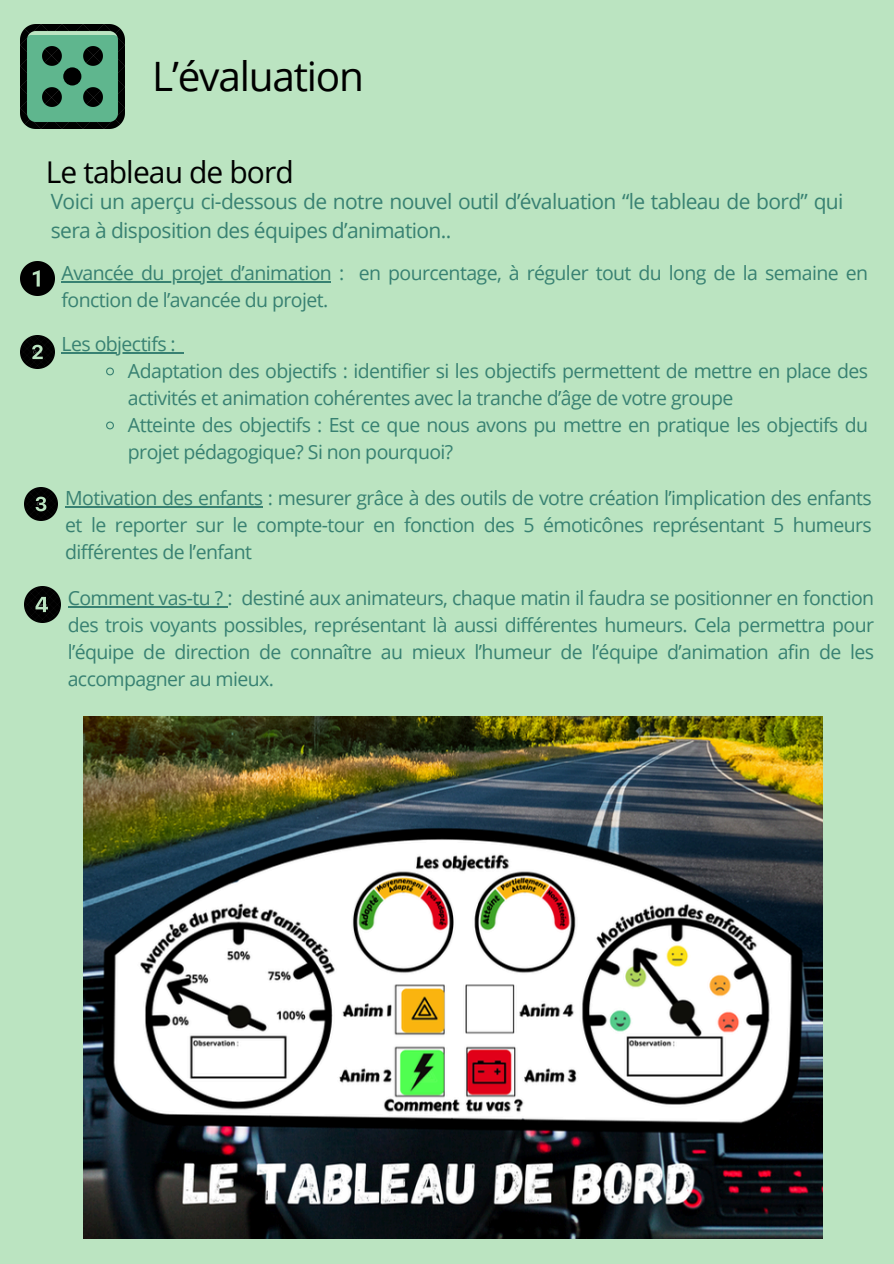
<style>
.page{position:relative;width:894px;height:1264px;background:#fff}
.page>*{position:absolute;margin:0;border:0;box-sizing:border-box;transform-origin:0 0}
.t1{font:40.5px "Open Sans";letter-spacing:-.03em;color:#000}
.t2{font:30px "Open Sans";letter-spacing:-.03em;color:#000}
.t3{font:21px/29.2px "Open Sans";letter-spacing:-.03em;color:#388172}
.t4{font:19.5px/27px "Open Sans";letter-spacing:-.03em;color:#388172}
</style>
<div class="page">
<div style="left:0;top:0;width:893px;height:1263px;background:#bbe4c1"></div>
<img style="left:20px;top:25px;width:104px;height:103px">
<div style="left:63px;top:67px;width:18px;height:18px;background:#000;border-radius:50%"></div>
<img style="left:84px;top:716px;width:738px;height:522px">
<img style="left:20px;top:261px;width:34px;height:34px">
<img style="left:20px;top:335px;width:34px;height:34px">
<img style="left:24px;top:487px;width:34px;height:34px">
<img style="left:24px;top:586px;width:36px;height:36px">
<hr style="left:62px;top:281px;width:269px;height:1px;background:#388172">
<hr style="left:62px;top:352px;width:113px;height:1px;background:#388172">
<svg style="left:106px;top:367px;width:8px;height:9px"></svg>
<svg style="left:106px;top:421px;width:8px;height:9px"></svg>
<hr style="left:65px;top:506px;width:197px;height:1px;background:#388172">
<hr style="left:68px;top:606px;width:159px;height:1px;background:#388172">
<p class="t1" style="left:152px;top:48px;width:213px">L’évaluation</p>
<h2 class="t2" style="left:46px;top:151px;width:249px">Le tableau de bord</h2>
<h1 class="t3" style="left:51px;top:186px;width:794px">Voici un aperçu ci-dessous de notre nouvel outil d’évaluation “le tableau de bord” qui sera à disposition des équipes d’animation..</h1>
<p class="t4" style="left:62px;top:259px;width:807px">Avancée du projet d’animation : en pourcentage, à réguler tout du long de la semaine en fonction de l’avancée du projet.</p>
<p class="t4" style="left:62px;top:330px;width:116px">Les objectifs :</p>
<p class="t4" style="left:128px;top:357px;width:741px">Adaptation des objectifs : identifier si les objectifs permettent de mettre en place des activités et animation cohérentes avec la tranche d’âge de votre groupe</p>
<p class="t4" style="left:128px;top:411px;width:741px">Atteinte des objectifs : Est ce que nous avons pu mettre en pratique les objectifs du projet pédagogique? Si non pourquoi?</p>
<p class="t4" style="left:65px;top:484px;width:807px;text-align:justify">Motivation des enfants : mesurer grâce à des outils de votre création l’implication des enfants et le reporter sur le compte-tour en fonction des 5 émoticônes représentant 5 humeurs différentes de l’enfant</p>
<p class="t4" style="left:68px;top:584px;width:807px;text-align:justify">Comment vas-tu ? : destiné aux animateurs, chaque matin il faudra se positionner en fonction des trois voyants possibles, représentant là aussi différentes humeurs. Cela permettra pour l’équipe de direction de connaître au mieux l’humeur de l’équipe d’animation afin de les accompagner au mieux.</p>
</div>
